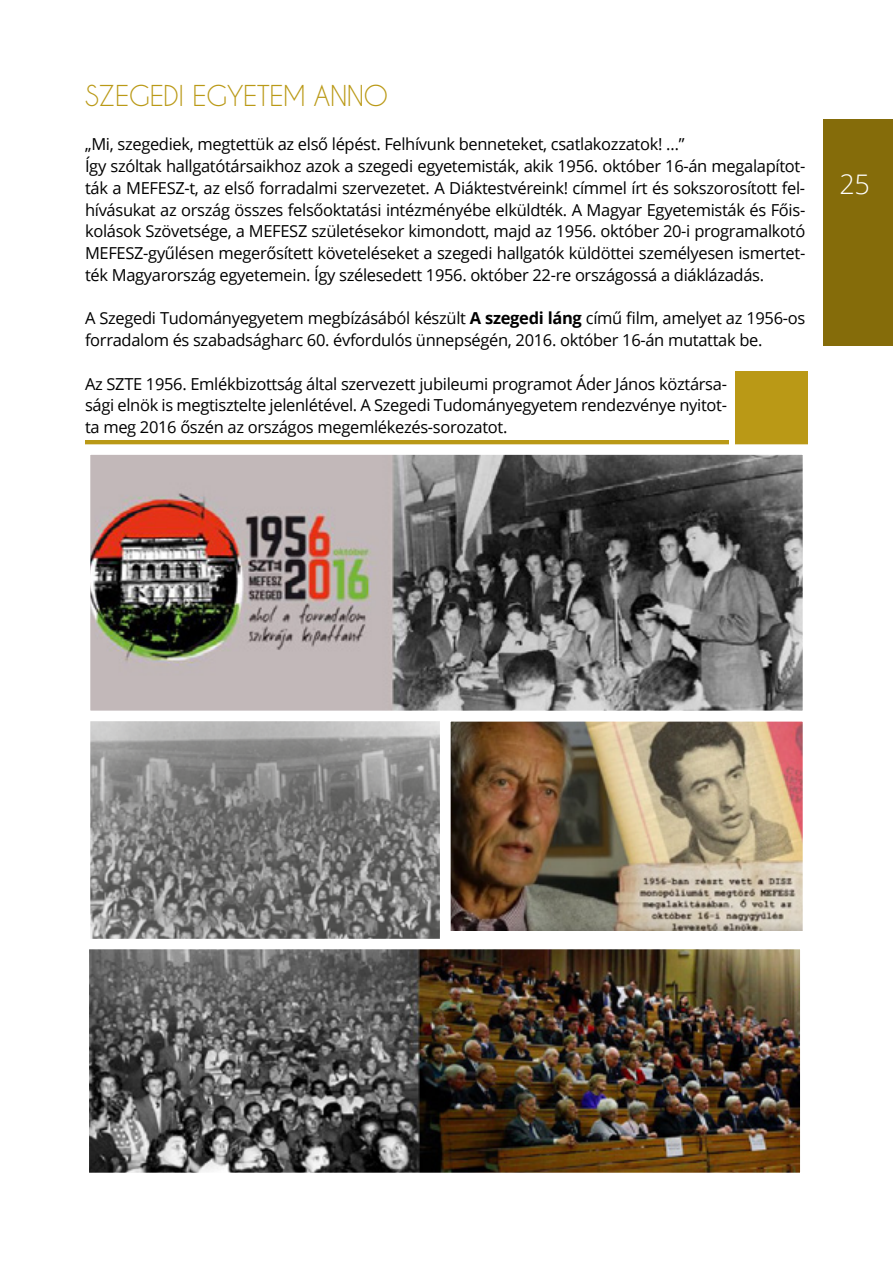
<style>
.page{position:relative;width:893px;height:1263px;background:#fff}
.page>*{position:absolute;margin:0;border:0;box-sizing:border-box;transform-origin:0 0}
.t1{font:27px "Caviar Dreams";letter-spacing:-.02em;color:#ba9916}
.t2{font:300 27px "Open Sans";color:#fff}
.t3{font:16.5px/21.8px "Open Sans";letter-spacing:-.02em;color:#000}
.s1{font-weight:700}
</style>
<div class="page">
<div style="left:823px;top:119px;width:70px;height:227px;background:#856c0a"></div>
<div style="left:735px;top:371px;width:73px;height:74px;background:#ba9916"></div>
<div style="left:85px;top:440px;width:643px;height:5px;background:#ba9916"></div>
<img style="left:451px;top:722px;width:351px;height:208px">
<div style="left:440px;top:711px;width:373px;height:238px;border:10px solid #fff"></div>
<img style="left:91px;top:722px;width:348px;height:217px">
<div style="left:80px;top:711px;width:370px;height:258px;border:10px solid #fff"></div>
<img style="left:90px;top:950px;width:709px;height:222px">
<img style="left:91px;top:455px;width:711px;height:255px">
<div style="left:80px;top:444px;width:733px;height:277px;border:10px solid #fff"></div>
<h1 class="t1" style="left:85px;top:80px;width:302px">SZEGEDI EGYETEM ANNO</h1>
<p class="t3" style="left:85px;top:133px;width:722px">„Mi, szegediek, megtettük az első lépést. Felhívunk benneteket, csatlakozzatok! …”<br>Így szóltak hallgatótársaikhoz azok a szegedi egyetemisták, akik 1956. október 16-án megalapítot&shy;ták a MEFESZ-t, az első forradalmi szervezetet. A Diáktestvéreink! címmel írt és sokszorosított fel&shy;hívásukat az ország összes felsőoktatási intézményébe elküldték. A Magyar Egyetemisták és Főis&shy;kolások Szövetsége, a MEFESZ születésekor kimondott, majd az 1956. október 20-i programalkotó MEFESZ-gyűlésen megerősített követeléseket a szegedi hallgatók küldöttei személyesen ismertet&shy;ték Magyarország egyetemein. Így szélesedett 1956. október 22-re országossá a diáklázadás.</p>
<p class="t3" style="left:85px;top:307px;width:722px">A Szegedi Tudományegyetem megbízásából készült <span class="s1">A szegedi láng</span> című film, amelyet az 1956-os forradalom és szabadságharc 60. évfordulós ünnepségén, 2016. október 16-án mutattak be.</p>
<p class="t3" style="left:85px;top:372px;width:643px;text-align:justify">Az SZTE 1956. Emlékbizottság által szervezett jubileumi programot Áder János köztársa&shy;sági elnök is megtisztelte jelenlétével. A Szegedi Tudományegyetem rendezvénye nyitot&shy;ta meg 2016 őszén az országos megemlékezés-sorozatot.</p>
<h1 class="t2" style="left:839px;top:165px;width:32px">25</h1>
</div>
